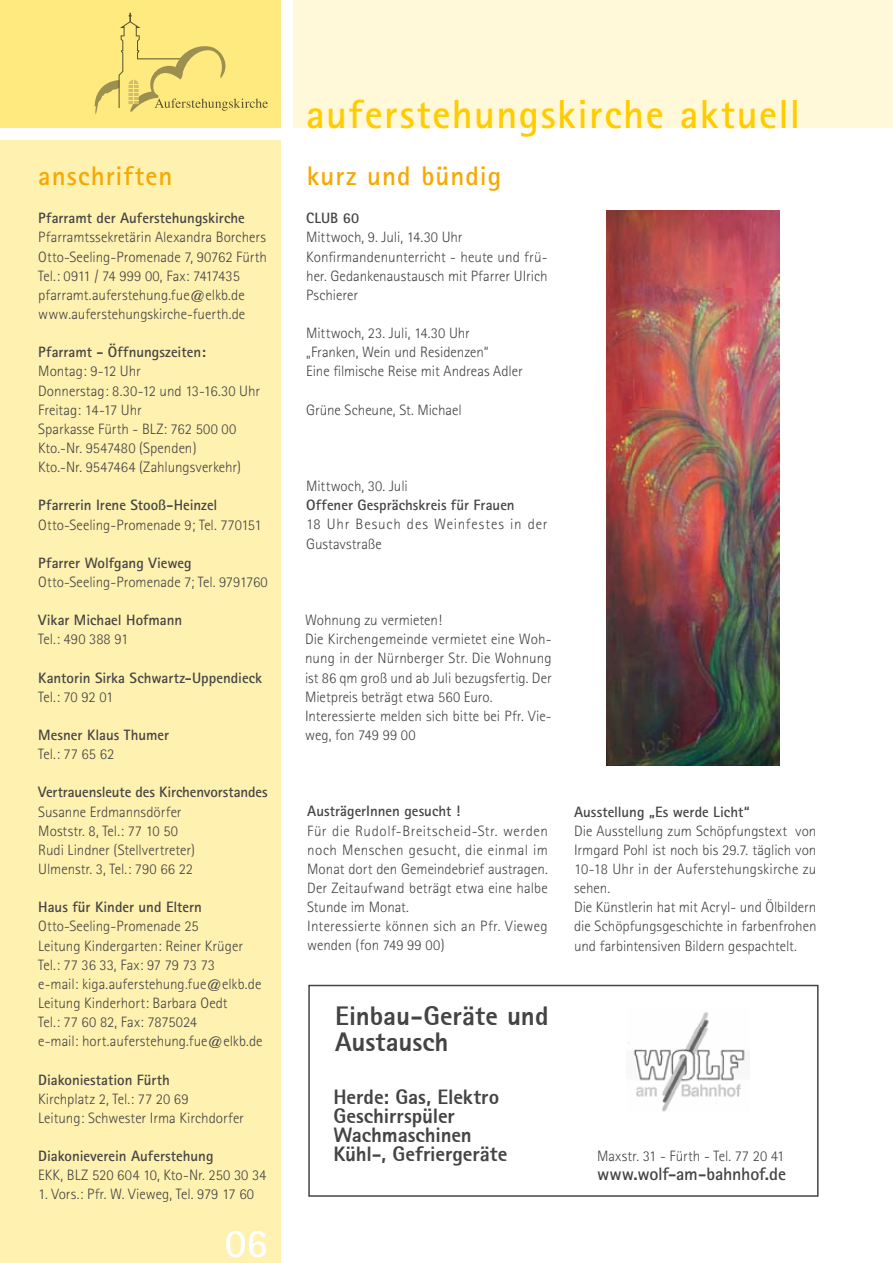
<style>
.page{position:relative;width:893px;height:1263px;background:#fff}
.page>*{position:absolute;margin:0;border:0;box-sizing:border-box;transform-origin:0 0}
.t1{font:700 40.5px "Rotis Sans Serif";letter-spacing:.035em;color:#fc0}
.t2{font:700 40.5px "Rotis Sans Serif";color:#fff}
.t3{font:27px/25.2px "Rotis Sans Serif Extra Bold 75";color:#454445}
.t4{font:700 27px "Rotis Sans Serif";letter-spacing:.035em;color:#f6a800}
.t5{font:21px/19.2px "Rotis Sans Serif Extra Bold 75";letter-spacing:-.005em;color:#454445}
.t6{font:700 18px "Rotis Sans Serif";letter-spacing:-.01em;color:#454445}
.t7{font:300 15px/19.2px "Rotis Sans Serif";color:#454445}
.t8{font:700 15px "Rotis Sans Serif";color:#454445}
.t9{font:300 15px/19.2px "Rotis Sans Serif";letter-spacing:.045em;color:#454445}
</style>
<div class="page">
<div style="left:293px;top:0;width:600px;height:128px;background:#fff8d9"></div>
<div style="left:0;top:0;width:281px;height:128px;background:#ffea7f"></div>
<div style="left:0;top:140px;width:281px;height:1123px;background:#fff1af"></div>
<svg style="left:94px;top:13px;width:174px;height:102px"></svg>
<div style="left:308px;top:985px;width:511px;height:212px;border:2px solid #454445"></div>
<img style="left:628px;top:1012px;width:117px;height:99px">
<img style="left:606px;top:210px;width:174px;height:555px">
<h2 class="t4" style="left:38px;top:159px;width:136px">anschriften</h2>
<p class="t8" style="left:38px;top:209px;width:208px">Pfarramt der Auferstehungskirche</p>
<p class="t7" style="left:38px;top:228px;width:230px">Pfarramtssekretärin Alexandra Borchers Otto-Seeling-Promenade 7, 90762 Fürth Tel.: 0911 / 74 999 00, Fax: 7417435 pfarramt.auferstehung.fue@elkb.de www.auferstehungskirche-fuerth.de</p>
<p class="t8" style="left:38px;top:343px;width:169px">Pfarramt - Öffnungszeiten:</p>
<p class="t7" style="left:38px;top:362px;width:223px">Montag: 9-12 Uhr<br>Donnerstag: 8.30-12 und 13-16.30 Uhr<br>Freitag: 14-17 Uhr<br>Sparkasse Fürth - BLZ: 762 500 00<br>Kto.-Nr. 9547480 (Spenden)<br>Kto.-Nr. 9547464 (Zahlungsverkehr)</p>
<p class="t8" style="left:38px;top:496px;width:181px">Pfarrerin Irene Stooß-Heinzel</p>
<p class="t7" style="left:38px;top:515px;width:225px">Otto-Seeling-Promenade 9; Tel. 770151</p>
<p class="t8" style="left:38px;top:553px;width:155px">Pfarrer Wolfgang Vieweg</p>
<p class="t7" style="left:38px;top:572px;width:231px">Otto-Seeling-Promenade 7; Tel. 9791760</p>
<p class="t8" style="left:38px;top:611px;width:145px">Vikar Michael Hofmann</p>
<p class="t7" style="left:38px;top:630px;width:92px">Tel.: 490 388 91</p>
<p class="t8" style="left:38px;top:668px;width:225px">Kantorin Sirka Schwartz-Uppendieck</p>
<p class="t7" style="left:38px;top:687px;width:77px">Tel.: 70 92 01</p>
<p class="t8" style="left:38px;top:725px;width:132px">Mesner Klaus Thumer</p>
<p class="t7" style="left:38px;top:744px;width:78px">Tel.: 77 65 62</p>
<p class="t8" style="left:38px;top:783px;width:231px">Vertrauensleute des Kirchenvorstandes</p>
<p class="t7" style="left:38px;top:802px;width:158px">Susanne Erdmannsdörfer<br>Moststr. 8, Tel.: 77 10 50<br>Rudi Lindner (Stellvertreter)<br>Ulmenstr. 3, Tel.: 790 66 22</p>
<p class="t8" style="left:38px;top:898px;width:165px">Haus für Kinder und Eltern</p>
<p class="t7" style="left:38px;top:917px;width:226px">Otto-Seeling-Promenade 25<br>Leitung Kindergarten: Reiner Krüger Tel.: 77 36 33, Fax: 97 79 73 73<br>e-mail: kiga.auferstehung.fue@elkb.de Leitung Kinderhort: Barbara Oedt<br>Tel.: 77 60 82, Fax: 7875024<br>e-mail: hort.auferstehung.fue@elkb.de</p>
<p class="t8" style="left:38px;top:1070px;width:133px">Diakoniestation Fürth</p>
<p class="t7" style="left:38px;top:1089px;width:207px">Kirchplatz 2, Tel.: 77 20 69<br>Leitung: Schwester Irma Kirchdorfer</p>
<p class="t8" style="left:38px;top:1146px;width:177px">Diakonieverein Auferstehung</p>
<p class="t7" style="left:38px;top:1165px;width:230px">EKK, BLZ 520 604 10, Kto-Nr. 250 30 34</p>
<p class="t7" style="left:38px;top:1185px;width:217px">1. Vors.: Pfr. W. Vieweg, Tel. 979 17 60</p>
<h1 class="t2" style="left:225px;top:1217px;width:45px">06</h1>
<h1 class="t1" style="left:306px;top:88px;width:496px">auferstehungskirche aktuell</h1>
<h2 class="t4" style="left:307px;top:159px;width:196px">kurz und bündig</h2>
<p class="t8" style="left:306px;top:209px;width:54px">CLUB 60</p>
<p class="t7" style="left:306px;top:228px;width:243px">Mittwoch, 9. Juli, 14.30 Uhr<br>Konfirmandenunterricht - heute und frü&shy;her. Gedankenaustausch mit Pfarrer UIrich<br>Pschierer</p>
<p class="t7" style="left:306px;top:323px;width:218px">Mittwoch, 23. Juli, 14.30 Uhr „Franken, Wein und Residenzen“<br>Eine filmische Reise mit Andreas Adler</p>
<p class="t7" style="left:306px;top:400px;width:157px">Grüne Scheune, St. Michael</p>
<p class="t7" style="left:306px;top:476px;width:103px">Mittwoch, 30. Juli</p>
<p class="t8" style="left:306px;top:496px;width:210px">Offener Gesprächskreis für Frauen</p>
<p class="t9" style="left:306px;top:515px;width:243px">18 Uhr Besuch des Weinfestes in der<br>Gustavstraße</p>
<p class="t7" style="left:305px;top:610px;width:248px">Wohnung zu vermieten!<br>Die Kirchengemeinde vermietet eine Woh&shy;nung in der Nürnberger Str. Die Wohnung ist 86 qm groß und ab Juli bezugsfertig. Der Mietpreis beträgt etwa 560 Euro.<br>Interessierte melden sich bitte bei Pfr. Vie&shy;weg, fon 749 99 00</p>
<p class="t8" style="left:307px;top:802px;width:155px">AusträgerInnen gesucht !</p>
<p class="t7" style="left:307px;top:821px;width:242px">Für die Rudolf-Breitscheid-Str. werden noch Menschen gesucht, die einmal im Monat dort den Gemeindebrief austragen.<br>Der Zeitaufwand beträgt etwa eine halbe Stunde im Monat.<br>Interessierte können sich an Pfr. Vieweg wenden (fon 749 99 00)</p>
<h2 class="t3" style="left:335px;top:1003px;width:215px">Einbau-Geräte und<br>Austausch</h2>
<h3 class="t5" style="left:333px;top:1086px;width:176px">Herde: Gas, Elektro<br>Geschirrspüler<br>Wachmaschinen<br>Kühl-, Gefriergeräte</h3>
<p class="t8" style="left:574px;top:802px;width:177px">Ausstellung „Es werde Licht“</p>
<p class="t7" style="left:574px;top:821px;width:244px">Die Ausstellung zum Schöpfungstext von Irmgard Pohl ist noch bis 29.7. täglich von 10-18 Uhr in der Auferstehungskirche zu sehen.<br>Die Künstlerin hat mit Acryl- und Ölbildern die Schöpfungsgeschichte in farbenfrohen und farbintensiven Bildern gespachtelt.</p>
<p class="t7" style="left:597px;top:1146px;width:189px">Maxstr. 31 - Fürth - Tel. 77 20 41</p>
<p class="t6" style="left:597px;top:1162px;width:191px">www.wolf-am-bahnhof.de</p>
</div>
